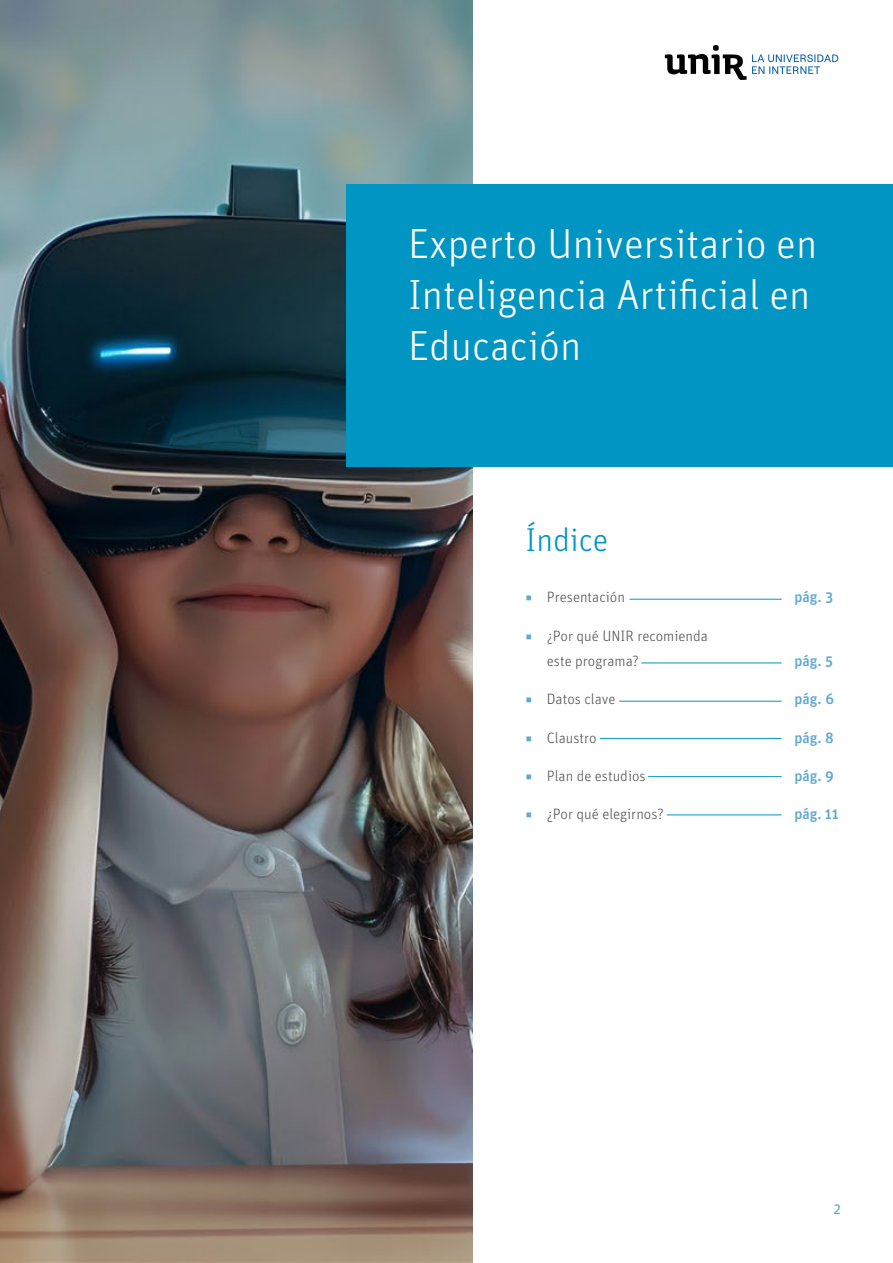
<style>
.page{position:relative;width:893px;height:1263px;background:#fff}
.page>*{position:absolute;margin:0;border:0;box-sizing:border-box;transform-origin:0 0}
.t1{font:300 42px/51px "Unit OT";color:#fff}
.t2{font:300 33px "Unit OT";color:#0095c3}
.t3{font:300 15px/25.5px "Unit OT";color:#575756}
.t4{font:500 15px "Unit OT";color:#5fa8d0}
.t5{font:15px "Myriad Pro";color:#5fa8d0}
.s1{color:#5fa8d0}
.s2{font-family:"Unit OT"}
</style>
<div class="page">
<svg style="left:665px;top:45px;width:81px;height:35px"></svg>
<svg style="left:752px;top:54px;width:86px;height:20px"></svg>
<img style="left:0;top:0;width:472px;height:1263px">
<div style="left:347px;top:184px;width:546px;height:282px;background:#0095c3"></div>
<hr style="left:667px;top:815px;width:115px;height:1px;background:#0095c3">
<hr style="left:648px;top:776px;width:134px;height:1px;background:#0095c3">
<hr style="left:619px;top:701px;width:163px;height:1px;background:#0095c3">
<hr style="left:641px;top:663px;width:141px;height:1px;background:#0095c3">
<hr style="left:630px;top:599px;width:152px;height:1px;background:#0095c3">
<hr style="left:600px;top:738px;width:182px;height:1px;background:#0095c3">
<h1 class="t1" style="left:408px;top:218px;width:411px">Experto Universitario en<br>Inteligencia Artificial en<br>Educación</h1>
<h2 class="t2" style="left:526px;top:520px;width:84px">Índice</h2>
<p class="t3" style="left:526px;top:584px;width:101px"><span class="s1">◾</span> Presentación</p>
<p class="t3" style="left:547px;top:623px;width:163px;text-indent:-21px"><span class="s1">◾</span> ¿Por qué UNIR recomienda este programa?</p>
<p class="t3" style="left:526px;top:686px;width:91px"><span class="s1">◾</span> Datos clave</p>
<p class="t3" style="left:526px;top:725px;width:73px"><span class="s1">◾</span> Claustro</p>
<p class="t3" style="left:526px;top:763px;width:122px"><span class="s1">◾</span> Plan de estudios</p>
<p class="t3" style="left:526px;top:801px;width:140px"><span class="s1">◾</span> ¿Por qué elegirnos?</p>
<p class="t4" style="left:794px;top:587px;width:40px">pág. 3</p>
<p class="t4" style="left:794px;top:651px;width:40px">pág. 5</p>
<p class="t4" style="left:794px;top:689px;width:41px">pág. 6</p>
<p class="t4" style="left:794px;top:728px;width:41px">pág. 8</p>
<p class="t4" style="left:794px;top:766px;width:41px">pág. 9</p>
<p class="t4" style="left:794px;top:804px;width:46px">pág. 11</p>
<p class="t5" style="left:812px;top:1200px;width:30px">» <span class="s2">2</span></p>
</div>
